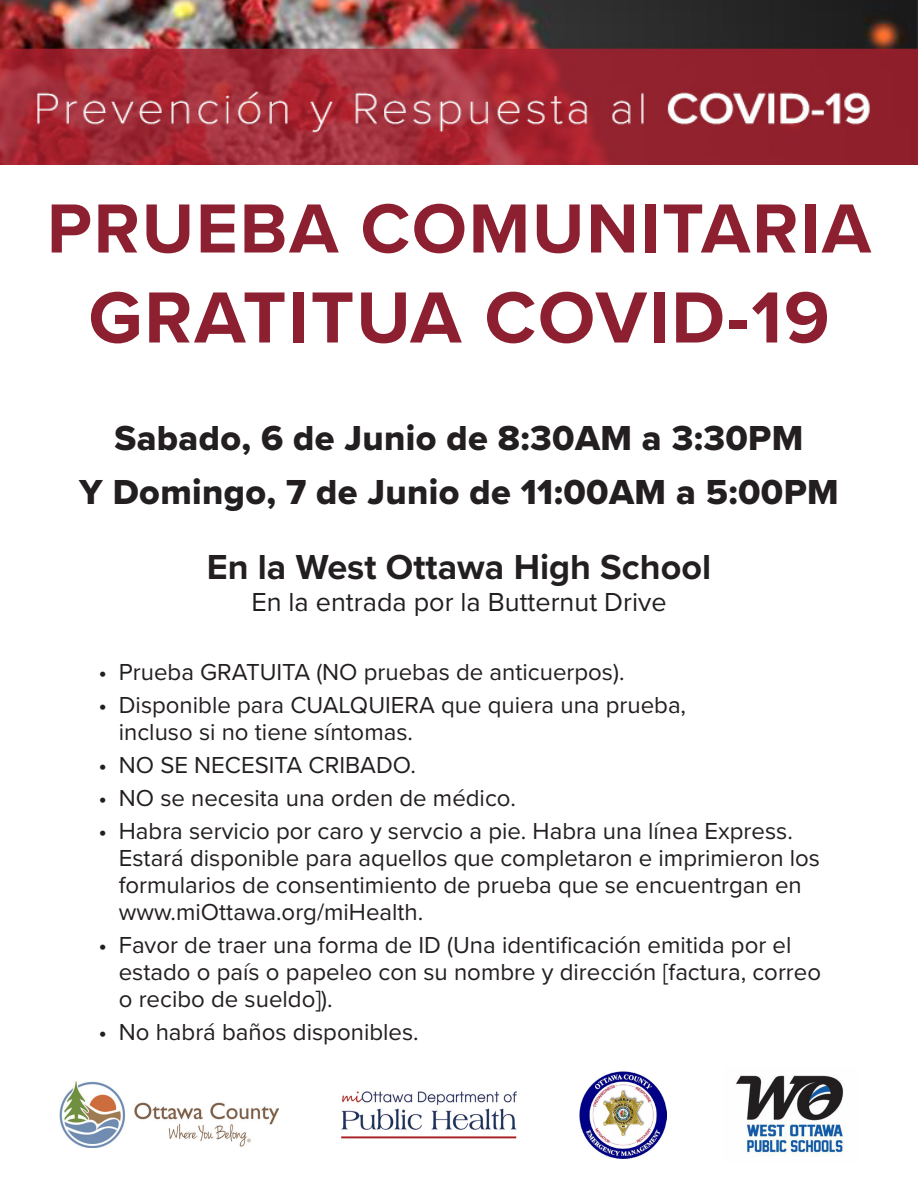
<style>
.page{position:relative;width:918px;height:1188px;background:#fff}
.page>*{position:absolute;margin:0;border:0;box-sizing:border-box;transform-origin:0 0}
.t1{font:700 75px "Proxima Nova";letter-spacing:.025em;color:#8d2030}
.t2{font:700 72px "Proxima Nova";letter-spacing:.025em;color:#8d2030}
.t3{font:36px "Proxima Nova Extrabld";letter-spacing:.01em;color:#231f20}
.t4{font:700 36px "Proxima Nova";color:#231f20}
.t5{font:27px "Proxima Nova";color:#231f20}
.t6{font:24px/27px "Proxima Nova";color:#231f20}
</style>
<div class="page">
<img style="left:0;top:0;width:918px;height:164px">
<img style="left:60px;top:1082px;width:219px;height:66px">
<img style="left:341px;top:1091px;width:176px;height:48px">
<img style="left:580px;top:1071px;width:87px;height:87px">
<img style="left:736px;top:1075px;width:108px;height:81px">
<p class="t2" style="left:47px;top:175px;width:826px">PRUEBA COMUNITARIA</p>
<p class="t1" style="left:88px;top:262px;width:743px">GRATITUA COVID-19</p>
<p class="t3" style="left:115px;top:411px;width:690px">Sabado, 6 de Junio de 8:30AM a 3:30PM</p>
<p class="t3" style="left:79px;top:465px;width:761px">Y Domingo, 7 de Junio de 11:00AM a 5:00PM</p>
<p class="t4" style="left:207px;top:540px;width:506px">En la West Ottawa High School</p>
<p class="t5" style="left:251px;top:582px;width:417px">En la entrada por la Butternut Drive</p>
<p class="t6" style="left:99px;top:658px;width:528px">• Prueba GRATUITA (NO pruebas de anticuerpos).</p>
<p class="t6" style="left:119px;top:691px;width:569px;text-indent:-20px">• Disponible para CUALQUIERA que quiera una prueba, incluso si no tiene síntomas.</p>
<p class="t6" style="left:99px;top:751px;width:319px">• NO SE NECESITA CRIBADO.</p>
<p class="t6" style="left:99px;top:784px;width:419px">• NO se necesita una orden de médico.</p>
<p class="t6" style="left:119px;top:817px;width:703px;text-indent:-20px">• Habra servicio por caro y servcio a pie. Habra una línea Express.<br>Estará disponible para aquellos que completaron e imprimieron los formularios de consentimiento de prueba que se encuentrgan en www.miOttawa.org/miHealth.</p>
<p class="t6" style="left:119px;top:931px;width:704px;text-indent:-20px">• Favor de traer una forma de ID (Una identificación emitida por el estado o país o papeleo con su nombre y dirección [factura, correo o recibo de sueldo]).</p>
<p class="t6" style="left:99px;top:1018px;width:322px">• No habrá baños disponibles.</p>
</div>
